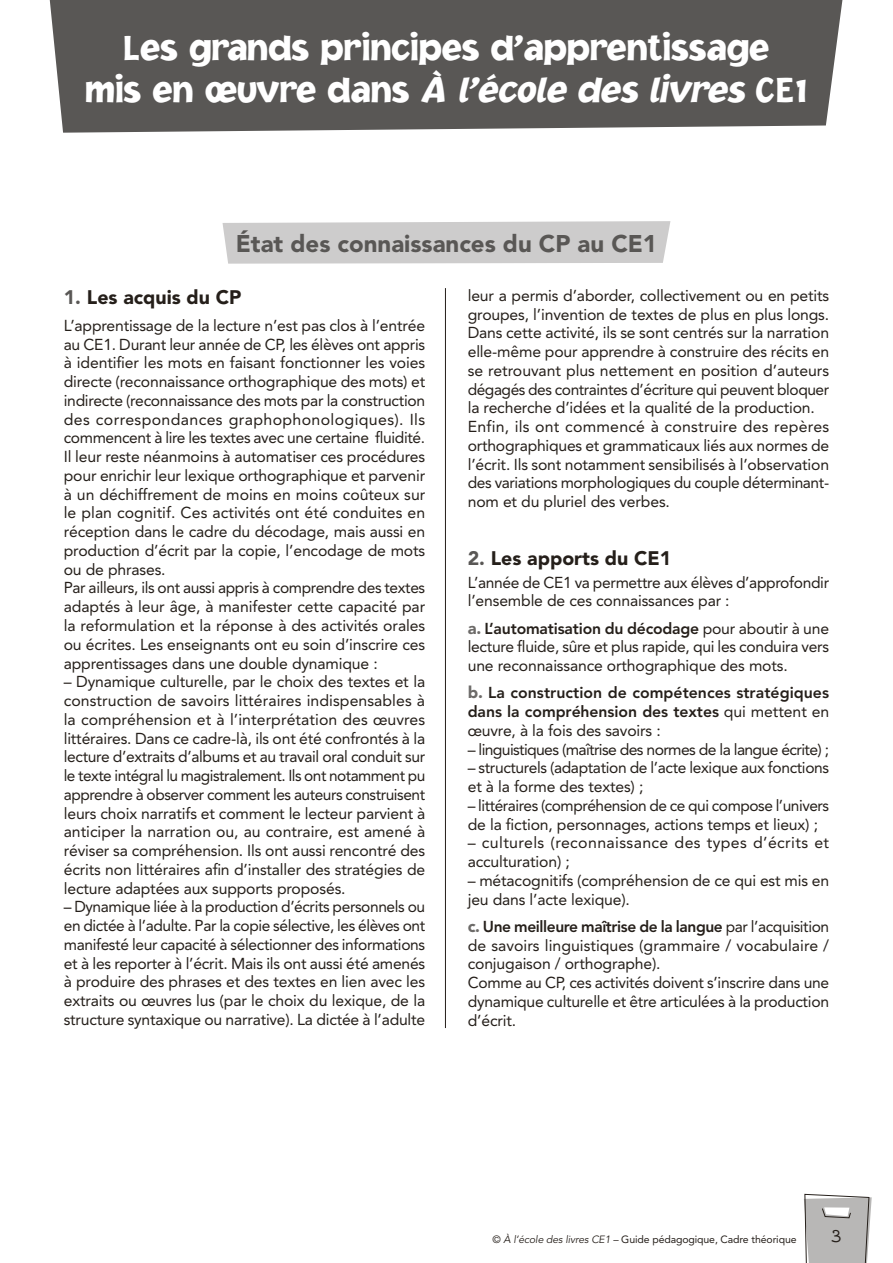
<style>
.page{position:relative;width:893px;height:1263px;background:#fff}
.page>*{position:absolute;margin:0;border:0;box-sizing:border-box;transform-origin:0 0}
.t1{font:900 37.05px/42.9px "Jacoby ICG";color:#fff;text-align:center}
.t2{font:900 24px "Avenir";color:#595755}
.t3{font:300 22.5px "Escript LT";color:#251f1a}
.t4{font:900 19.5px "Avenir";color:#251f1a}
.t5{font:15.75px/18.8px "Avenir";letter-spacing:-.01em;color:#251f1a}
.t6{font:800 15.75px/18.8px "Avenir";letter-spacing:-.005em;color:#251f1a;text-align:justify}
.t7{font:15.75px/18.8px "Avenir";letter-spacing:-.03em;color:#251f1a}
.t8{font:15.75px/18.8px "Avenir";letter-spacing:.025em;color:#251f1a}
.t9{font:15.75px "Avenir";letter-spacing:-.04em;color:#251f1a}
.t10{font:10.5px "Avenir";letter-spacing:-.01em;color:#251f1a}
.s1{font-style:italic}
.s2{color:#595755}
.s3{font-weight:900;font-size:16.5px;color:#6d6b69}
.s4{font-weight:800}
.s5{font-weight:400}
</style>
<div class="page">
<div style="left:223px;top:221px;width:447px;height:43px;background:#cdcccc"></div>
<div style="left:49px;top:0;width:794px;height:133px;background:#595755"></div>
<svg style="left:804px;top:1193px;width:68px;height:70px;background:#bbbab9"></svg>
<hr style="left:445px;top:288px;width:1px;height:740px;background:#251f1a">
<h1 class="t1" style="left:85px;top:30px;width:724px">Les grands principes d’apprentissage<br>mis en œuvre dans <span class="s1">À l’école des livres</span> CE1</h1>
<h2 class="t2" style="left:236px;top:234px;width:423px">État des connaissances du CP au CE1</h2>
<p class="t4" style="left:64px;top:289px;width:179px"><span class="s2">1.</span> Les acquis du CP</p>
<p class="t5" style="left:64px;top:317px;width:363px">L’apprentissage de la lecture n’est pas clos à l’entrée au CE1. Durant leur année de CP, les élèves ont appris à identifier les mots en faisant fonctionner les voies directe (reconnaissance orthographique des mots) et indirecte (reconnaissance des mots par la construction des correspondances graphophonologiques). Ils commencent à lire les textes avec une certaine fluidité.<br>Il leur reste néanmoins à automatiser ces procédures pour enrichir leur lexique orthographique et parvenir à un déchiffrement de moins en moins coûteux sur le plan cognitif. Ces activités ont été conduites en réception dans le cadre du décodage, mais aussi en production d’écrit par la copie, l’encodage de mots ou de phrases.<br>Par ailleurs, ils ont aussi appris à comprendre des textes adaptés à leur âge, à manifester cette capacité par la reformulation et la réponse à des activités orales ou écrites. Les enseignants ont eu soin d’inscrire ces apprentissages dans une double dynamique :</p>
<p class="t5" style="left:64px;top:674px;width:363px;text-align:justify">– Dynamique culturelle, par le choix des textes et la construction de savoirs littéraires indispensables à la compréhension et à l’interprétation des œuvres littéraires. Dans ce cadre-là, ils ont été confrontés à la lecture d’extraits d’albums et au travail oral conduit sur le texte intégral lu magistralement. Ils ont notamment pu apprendre à observer comment les auteurs construisent leurs choix narratifs et comment le lecteur parvient à anticiper la narration ou, au contraire, est amené à réviser sa compréhension. Ils ont aussi rencontré des écrits non littéraires afin d’installer des stratégies de lecture adaptées aux supports proposés.</p>
<p class="t5" style="left:64px;top:899px;width:363px;text-align:justify">– Dynamique liée à la production d’écrits personnels ou en dictée à l’adulte. Par la copie sélective, les élèves ont manifesté leur capacité à sélectionner des informations et à les reporter à l’écrit. Mais ils ont aussi été amenés à produire des phrases et des textes en lien avec les extraits ou œuvres lus (par le choix du lexique, de la structure syntaxique ou narrative). La dictée à l’adulte</p>
<p class="t5" style="left:468px;top:287px;width:363px">leur a permis d’aborder, collectivement ou en petits groupes, l’invention de textes de plus en plus longs.<br>Dans cette activité, ils se sont centrés sur la narration elle-même pour apprendre à construire des récits en se retrouvant plus nettement en position d’auteurs dégagés des contraintes d’écriture qui peuvent bloquer la recherche d’idées et la qualité de la production.<br>Enfin, ils ont commencé à construire des repères orthographiques et grammaticaux liés aux normes de l’écrit. Ils sont notamment sensibilisés à l’observation des variations morphologiques du couple déterminant&shy;nom et du pluriel des verbes.</p>
<p class="t4" style="left:468px;top:550px;width:205px"><span class="s2">2.</span> Les apports du CE1</p>
<p class="t5" style="left:468px;top:574px;width:363px">L’année de CE1 va permettre aux élèves d’approfondir l’ensemble de ces connaissances par :</p>
<p class="t5" style="left:468px;top:620px;width:363px;text-align:justify"><span class="s3">a.</span> <span class="s4">L’automatisation du décodage</span> pour aboutir à une lecture fluide, sûre et plus rapide, qui les conduira vers une reconnaissance orthographique des mots.</p>
<p class="t6" style="left:468px;top:685px;width:363px"><span class="s3">b.</span> La construction de compétences stratégiques dans la compréhension des textes <span class="s5">qui mettent en œuvre, à la fois des savoirs :</span></p>
<p class="t9" style="left:468px;top:743px;width:363px">– linguistiques (maîtrise des normes de la langue écrite) ;</p>
<p class="t5" style="left:468px;top:760px;width:363px">– structurels (adaptation de l’acte lexique aux fonctions et à la forme des textes) ;</p>
<p class="t7" style="left:468px;top:797px;width:363px">– littéraires (compréhension de ce qui compose l’univers de la fiction, personnages, actions temps et lieux) ;</p>
<p class="t8" style="left:468px;top:835px;width:363px">– culturels (reconnaissance des types d’écrits et acculturation) ;</p>
<p class="t5" style="left:468px;top:872px;width:363px">– métacognitifs (compréhension de ce qui est mis en jeu dans l’acte lexique).</p>
<p class="t5" style="left:468px;top:918px;width:363px"><span class="s3">c.</span> <span class="s4">Une meilleure maîtrise de la langue</span> par l’acquisition de savoirs linguistiques (grammaire / vocabulaire / conjugaison / orthographe).<br>Comme au CP, ces activités doivent s’inscrire dans une dynamique culturelle et être articulées à la production d’écrit.</p>
<p class="t10" style="left:492px;top:1235px;width:306px">© <span class="s1">À l’école des livres CE1 –</span> Guide pédagogique, Cadre théorique</p>
<h3 class="t3" style="left:831px;top:1227px;width:12px">3</h3>
</div>
